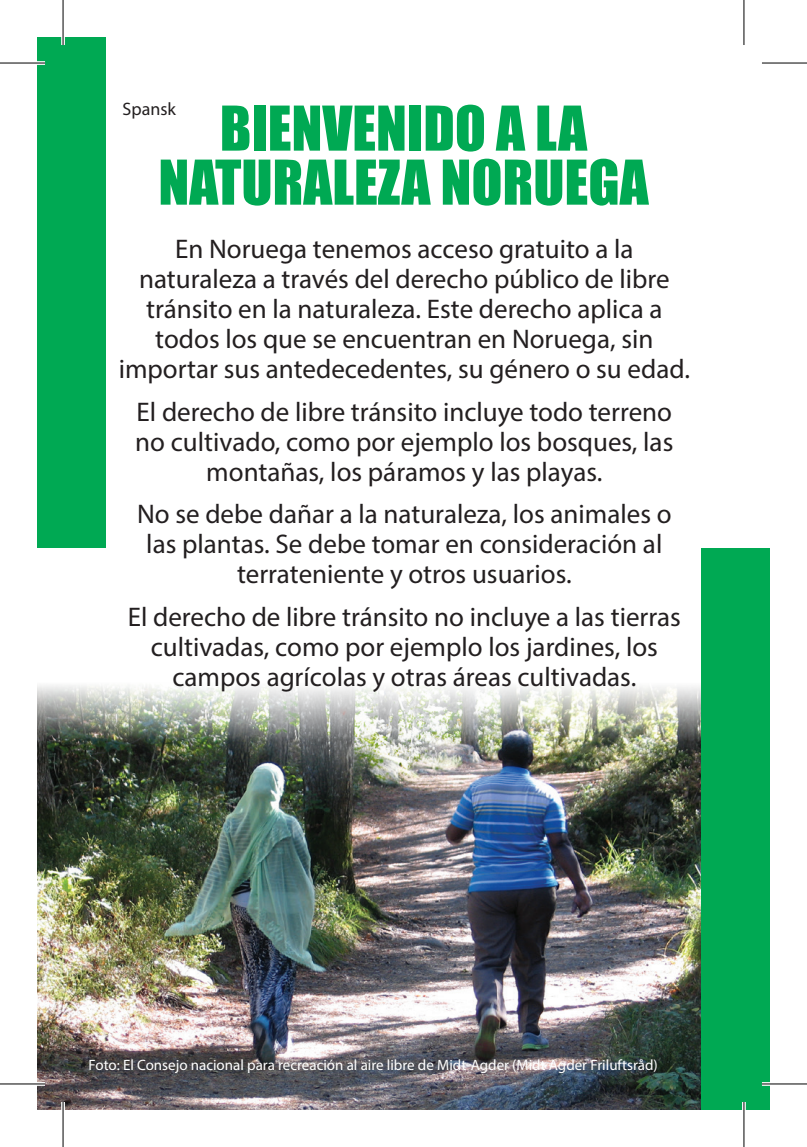
<style>
.page{position:relative;width:807px;height:1147px;background:#fff}
.page>*{position:absolute;margin:0;border:0;box-sizing:border-box;transform-origin:0 0}
.t1{font:57px/54px "Impact";color:#00a953;text-align:center}
.t2{font:27px/30px "Myriad Pro";color:#231f20;text-align:center}
.t3{font:18px "Myriad Pro";color:#231f20}
.t4{font:15px "Myriad Pro";color:#fff}
</style>
<div class="page">
<img style="left:37px;top:685px;width:664px;height:424px">
<div style="left:701px;top:548px;width:68px;height:561px;background:#00a953"></div>
<div style="left:37px;top:37px;width:69px;height:511px;background:#00a953"></div>
<svg style="left:37px;top:61px;width:8px;height:4px"></svg>
<hr style="left:0;top:1082px;width:45px;height:3px;background:#fff">
<hr style="left:761px;top:1082px;width:45px;height:3px;background:#fff">
<svg style="left:61px;top:37px;width:4px;height:8px"></svg>
<svg style="left:61px;top:1101px;width:4px;height:9px"></svg>
<svg style="left:744px;top:0;width:1px;height:45px"></svg>
<svg style="left:741px;top:1102px;width:4px;height:44px"></svg>
<hr style="left:0;top:62px;width:45px;height:2px;background:#000">
<hr style="left:761px;top:62px;width:45px;height:2px;background:#000">
<hr style="left:0;top:1083px;width:45px;height:1px;background:#000">
<hr style="left:761px;top:1083px;width:45px;height:1px;background:#000">
<hr style="left:62px;top:0;width:2px;height:45px;background:#000">
<hr style="left:62px;top:1101px;width:2px;height:45px;background:#000">
<hr style="left:743px;top:0;width:1px;height:45px;background:#000">
<hr style="left:743px;top:1101px;width:1px;height:45px;background:#000">
<p class="t3" style="left:123px;top:98px;width:55px">Spansk</p>
<p class="t1" style="left:158px;top:100px;width:491px">BIENVENIDO A LA<br>NATURALEZA NORUEGA</p>
<p class="t2" style="left:119px;top:233px;width:572px">En Noruega tenemos acceso gratuito a la naturaleza a través del derecho público de libre tránsito en la naturaleza. Este derecho aplica a todos los que se encuentran en Noruega, sin importar sus antedecedentes, su género o su edad.</p>
<p class="t2" style="left:135px;top:396px;width:539px">El derecho de libre tránsito incluye todo terreno no cultivado, como por ejemplo los bosques, las montañas, los páramos y las playas.</p>
<p class="t2" style="left:137px;top:499px;width:536px">No se debe dañar a la naturaleza, los animales o las plantas. Se debe tomar en consideración al terrateniente y otros usuarios.</p>
<p class="t2" style="left:128px;top:601px;width:554px">El derecho de libre tránsito no incluye a las tierras cultivadas, como por ejemplo los jardines, los campos agrícolas y otras áreas cultivadas.</p>
<p class="t4" style="left:89px;top:1055px;width:570px">Foto: El Consejo nacional para recreación al aire libre de Midt-Agder (Midt Agder Friluftsråd)</p>
</div>
